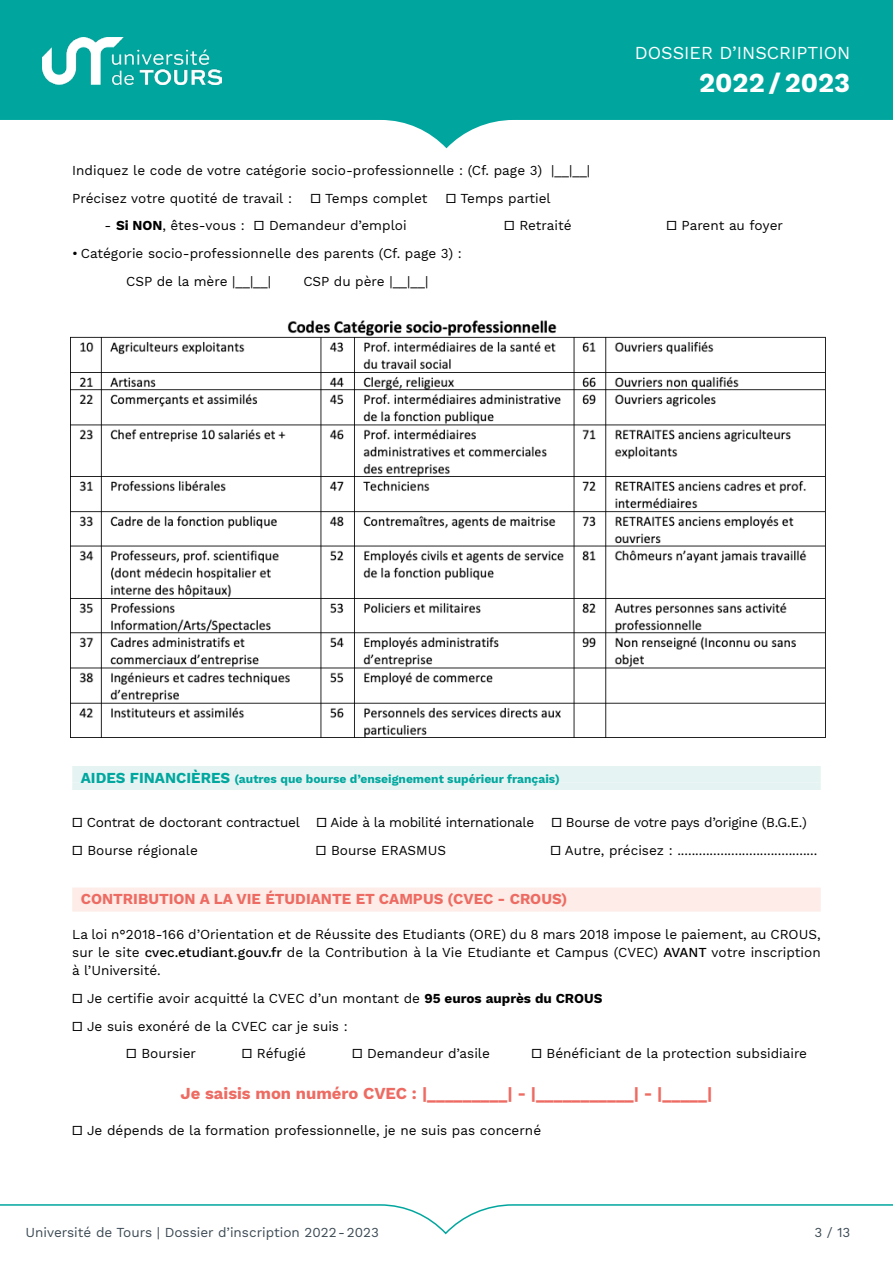
<style>
.page{position:relative;width:893px;height:1263px;background:#fff}
.page>*{position:absolute;margin:0;border:0;box-sizing:border-box;transform-origin:0 0}
.t1{font:700 27px "Work Sans";color:#fff}
.t2{font:18px "Work Sans";color:#fff}
.t3{font:700 16.5px "Work Sans";color:#ed6b62}
.t4{font:700 15px "Work Sans";color:#ed6b62}
.t5{font:13.5px/27.8px "Work Sans";color:#000}
.t6{font:13.5px "Work Sans";letter-spacing:-.02em;color:#000}
.t7{font:13.5px "Work Sans";color:#3b4953}
.t8{font:700 12px "Work Sans";color:#00a79f}
.s1{font-weight:700}
.s2{font-size:15px}
.s3{font-weight:500}
</style>
<div class="page">
<svg style="left:0;top:0;width:893px;height:148px;fill:#00a69e"></svg>
<svg style="left:0;top:1204px;width:893px;height:31px"></svg>
<img style="left:43px;top:38px;width:179px;height:46px">
<div style="left:72px;top:766px;width:749px;height:16px;background:#e5f3f2"></div>
<div style="left:72px;top:782px;width:749px;height:8px;background:#e5f3f2"></div>
<div style="left:72px;top:887px;width:749px;height:17px;background:#fdece7"></div>
<div style="left:72px;top:904px;width:749px;height:7px;background:#fdece7"></div>
<img style="left:70px;top:320px;width:756px;height:418px">
<h2 class="t2" style="left:635px;top:43px;width:217px">DOSSIER D’INSCRIPTION</h2>
<h1 class="t1" style="left:699px;top:67px;width:153px">2022/2023</h1>
<p class="t5" style="left:72px;top:157px;width:519px">Indiquez le code de votre catégorie socio-professionnelle : (Cf. page 3) |__|__|<br>Précisez votre quotité de travail :</p>
<p class="t5" style="left:310px;top:185px;width:118px">▫ Temps complet</p>
<p class="t5" style="left:446px;top:185px;width:106px">▫ Temps partiel</p>
<p class="t5" style="left:105px;top:212px;width:304px">- <span class="s1">Si NON</span>, êtes-vous : ▫ Demandeur d’emploi</p>
<p class="t5" style="left:504px;top:212px;width:69px">▫ Retraité</p>
<p class="t5" style="left:666px;top:212px;width:118px">▫ Parent au foyer</p>
<p class="t5" style="left:126px;top:240px;width:337px;text-indent:-54px">• Catégorie socio-professionnelle des parents (Cf. page 3) :<br>CSP de la mère |__|__|</p>
<p class="t5" style="left:303px;top:268px;width:126px">CSP du père |__|__|</p>
<p class="t8" style="left:81px;top:771px;width:480px"><span class="s2">AIDES FINANCIÈRES</span> (autres que bourse d’enseignement supérieur français)</p>
<p class="t6" style="left:72px;top:815px;width:463px">▫ Contrat de doctorant contractuel ▫ Aide à la mobilité internationale</p>
<p class="t6" style="left:551px;top:815px;width:257px">▫ Bourse de votre pays d’origine (B.G.E.)</p>
<p class="t5" style="left:72px;top:837px;width:127px">▫ Bourse régionale</p>
<p class="t5" style="left:316px;top:837px;width:132px">▫ Bourse ERASMUS</p>
<p class="t5" style="left:550px;top:837px;width:268px">▫ Autre, précisez : .......................................</p>
<p class="t4" style="left:81px;top:890px;width:488px">CONTRIBUTION A LA VIE ÉTUDIANTE ET CAMPUS (CVEC - CROUS)</p>
<p class="t5" style="left:72px;top:926px;width:750px;line-height:18px;text-align:justify">La loi n°2018-166 d’Orientation et de Réussite des Etudiants (ORE) du 8 mars 2018 impose le paiement, au CROUS, sur le site <span class="s3">cvec.etudiant.gouv.fr</span> de la Contribution à la Vie Etudiante et Campus (CVEC) <span class="s3">AVANT</span> votre inscription à l’Université.</p>
<p class="t5" style="left:72px;top:985px;width:532px">▫ Je certifie avoir acquitté la CVEC d’un montant de <span class="s1">95 euros auprès du CROUS</span></p>
<p class="t5" style="left:72px;top:1013px;width:277px">▫ Je suis exonéré de la CVEC car je suis :</p>
<p class="t5" style="left:126px;top:1040px;width:71px">▫ Boursier</p>
<p class="t5" style="left:242px;top:1040px;width:66px">▫ Réfugié</p>
<p class="t5" style="left:352px;top:1040px;width:139px">▫ Demandeur d’asile</p>
<p class="t5" style="left:531px;top:1040px;width:277px">▫ Bénéficiant de la protection subsidiaire</p>
<p class="t3" style="left:181px;top:1084px;width:533px">Je saisis mon numéro CVEC : |_________| - |___________| - |_____|</p>
<p class="t5" style="left:72px;top:1117px;width:470px">▫ Je dépends de la formation professionnelle, je ne suis pas concerné</p>
<p class="t7" style="left:26px;top:1225px;width:355px">Université de Tours | Dossier d’inscription 2022-2023</p>
<p class="t7" style="left:814px;top:1225px;width:38px">3 / 13</p>
</div>
